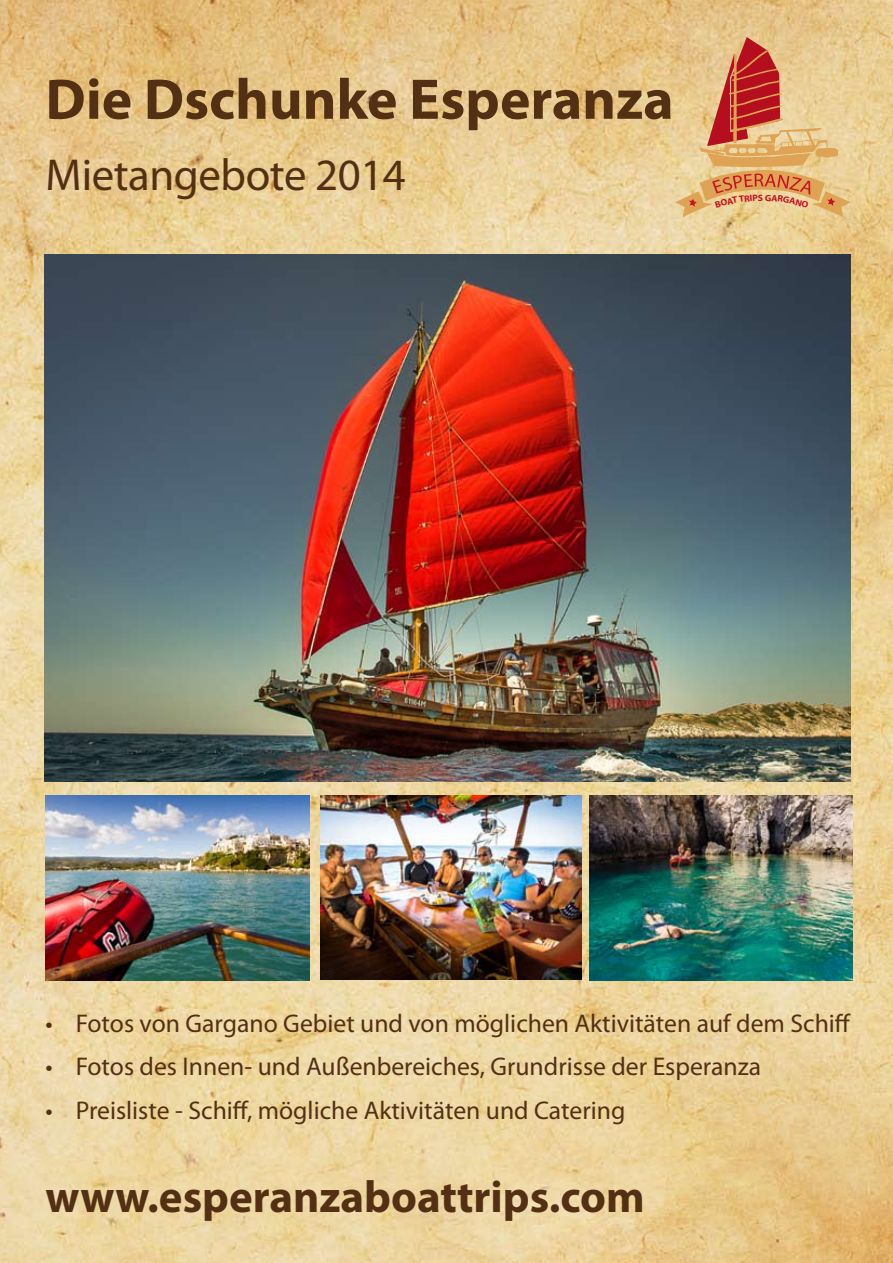
<style>
.page{position:relative;width:893px;height:1263px;background:#fff}
.page>*{position:absolute;margin:0;border:0;box-sizing:border-box;transform-origin:0 0}
.t1{font:700 57.75px "Myriad Pro";color:#533014}
.t2{font:700 44.85px "Myriad Pro";color:#533014}
.t3{font:44.85px "Myriad Pro";letter-spacing:-.01em;color:#533014}
.t4{font:25.65px "Myriad Pro";color:#533014}
.t5{font:700 9.15px "Myriad Pro";color:#c71221;scale:1.04 1}
</style>
<div class="page">
<img style="left:0;top:0;width:893px;height:1263px">
<img style="left:45px;top:254px;width:805px;height:527px">
<img style="left:590px;top:795px;width:262px;height:185px">
<img style="left:45px;top:795px;width:264px;height:185px">
<img style="left:320px;top:795px;width:261px;height:184px">
<svg style="left:664px;top:37px;width:186px;height:184px;background:#e1ae7b"></svg>
<h1 class="t1" style="left:45px;top:62px;width:630px">Die Dschunke Esperanza</h1>
<h2 class="t3" style="left:45px;top:147px;width:362px">Mietangebote 2014</h2>
<p class="t5" style="left:758px;top:192px;width:7px">S</p>
<p class="t5" style="left:746px;top:196px;width:7px">S</p>
<p class="t4" style="left:45px;top:1007px;width:807px">• Fotos von Gargano Gebiet und von möglichen Aktivitäten auf dem Schiff</p>
<p class="t4" style="left:45px;top:1051px;width:717px">• Fotos des Innen- und Außenbereiches, Grundrisse der Esperanza</p>
<p class="t4" style="left:45px;top:1095px;width:581px">• Preisliste - Schiff, mögliche Aktivitäten und Catering</p>
<h2 class="t2" style="left:45px;top:1167px;width:601px">www.esperanzaboattrips.com</h2>
</div>
